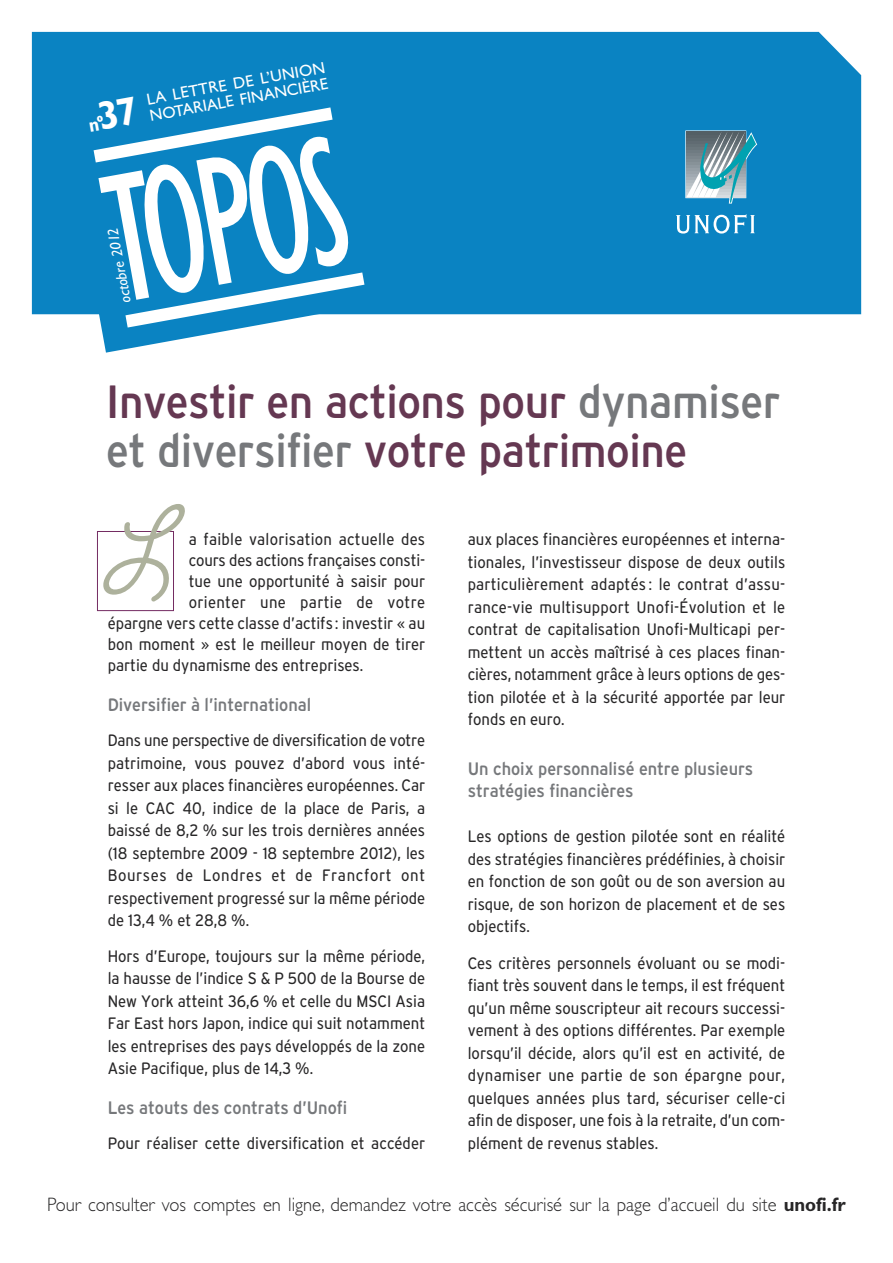
<style>
.page{position:relative;width:893px;height:1263px;background:#fff}
.page>*{position:absolute;margin:0;border:0;box-sizing:border-box;transform-origin:0 0}
.t1{font:condensed 189.3px "Gill Sans";color:#fff;scale:.8 1}
.t2{font:italic 123px "Giddyup Std";color:#adb19c}
.t3{font:700 condensed 46.5px/49.5px "Teleneue";letter-spacing:-.01em;color:#653852}
.t4{font:700 condensed 20.1px "Gill Sans";color:#fff;scale:.95 1}
.t5{font:300 19.5px "Gill Sans";color:#272627;scale:.95 1}
.t6{font:700 condensed 18px/22.5px "Teleneue";color:#76787b}
.t7{font:500 condensed 16.5px/22.5px "Teleneue";color:#272627;text-align:justify}
.t8{font:500 condensed 16.5px "Teleneue";letter-spacing:.02em;color:#272627}
.t9{font:16.2px/16.6px "Gill Sans";color:#fff}
.t10{font:italic 15px "Gill Sans";color:#fff}
.s1{font-stretch:normal;font-size:40.2px}
.s2{color:#76787b}
.s3{font-family:"Lucida Grande";font-weight:400;font-stretch:normal}
.s4{font-weight:700}
</style>
<div class="page">
<hr style="left:0;top:399px;width:1px;height:753px;background:#e7f3f9">
<div style="left:32px;top:32px;width:829px;height:282px;background:#0a83c2"></div>
<svg style="left:59px;top:44px;width:325px;height:309px;background:#228fc8"></svg>
<svg style="left:94px;top:107px;width:239px;height:55px"></svg>
<svg style="left:125px;top:272px;width:239px;height:55px"></svg>
<svg style="left:676px;top:214px;width:79px;height:20px"></svg>
<svg style="left:684px;top:130px;width:74px;height:74px;background:#69a0b3"></svg>
<div style="left:97px;top:531px;width:77px;height:80px;border:1px solid #742c62"></div>
<p class="t9" style="left:146px;top:92px;width:183px;rotate:-10deg">LA LETTRE DE L’UNION<br>NOTARIALE FINANCIÈRE</p>
<h1 class="t1" style="left:96px;top:169px;width:302px;rotate:-10deg">TOPOS</h1>
<p class="t4" style="left:88px;top:118px;width:54px;rotate:-10deg">nº<span class="s1">37</span></p>
<p class="t10" style="left:120px;top:304px;width:78px;rotate:-100deg">octobre 2012</p>
<h3 class="t3" style="left:106px;top:377px;width:676px">Investir en actions pour <span class="s2">dynamiser et diversifier</span> votre patrimoine</h3>
<h2 class="t2" style="left:102px;top:512px;width:95px">L</h2>
<p class="t7" style="left:189px;top:528px;width:238px">a faible valorisation actuelle des</p>
<p class="t7" style="left:189px;top:549px;width:238px">cours des actions françaises consti-</p>
<p class="t7" style="left:189px;top:570px;width:238px">tue une opportunité à saisir pour</p>
<p class="t8" style="left:189px;top:593px;width:238px">orienter une partie de votre</p>
<p class="t7" style="left:108px;top:612px;width:319px">épargne vers cette classe d’actifs : investir <span class="s3">«</span> au</p>
<p class="t7" style="left:108px;top:633px;width:319px">bon moment <span class="s3">»</span> est le meilleur moyen de tirer</p>
<p class="t7" style="left:108px;top:654px;width:257px">partie du dynamisme des entreprises.</p>
<p class="t6" style="left:108px;top:693px;width:205px">Diversifier à l’international</p>
<p class="t7" style="left:108px;top:729px;width:319px">Dans une perspective de diversification de votre patrimoine, vous pouvez d’abord vous inté&shy;resser aux places financières européennes. Car si le CAC 40, indice de la place de Paris, a baissé de 8,2 % sur les trois dernières années (18 septembre 2009 - 18 septembre 2012), les Bourses de Londres et de Francfort ont respectivement progressé sur la même période de 13,4 % et 28,8 %.</p>
<p class="t7" style="left:108px;top:944px;width:319px">Hors d’Europe, toujours sur la même période, la hausse de l’indice S &amp; P 500 de la Bourse de New York atteint 36,6 % et celle du MSCI Asia Far East hors Japon, indice qui suit notamment les entreprises des pays développés de la zone Asie Pacifique, plus de 14,3 %.</p>
<p class="t6" style="left:108px;top:1096px;width:241px">Les atouts des contrats d’Unofi</p>
<p class="t7" style="left:108px;top:1132px;width:319px">Pour réaliser cette diversification et accéder</p>
<p class="t7" style="left:468px;top:528px;width:319px">aux places financières européennes et interna&shy;tionales, l’investisseur dispose de deux outils particulièrement adaptés : le contrat d’assu&shy;rance-vie multisupport Unofi-Évolution et le contrat de capitalisation Unofi-Multicapi per&shy;mettent un accès maîtrisé à ces places finan&shy;cières, notamment grâce à leurs options de ges&shy;tion pilotée et à la sécurité apportée par leur fonds en euro.</p>
<p class="t6" style="left:468px;top:757px;width:287px">Un choix personnalisé entre plusieurs stratégies financières</p>
<p class="t7" style="left:468px;top:825px;width:319px">Les options de gestion pilotée sont en réalité des stratégies financières prédéfinies, à choisir en fonction de son goût ou de son aversion au risque, de son horizon de placement et de ses objectifs.</p>
<p class="t7" style="left:468px;top:952px;width:319px">Ces critères personnels évoluant ou se modi&shy;fiant très souvent dans le temps, il est fréquent qu’un même souscripteur ait recours successi&shy;vement à des options différentes. Par exemple lorsqu’il décide, alors qu’il est en activité, de dynamiser une partie de son épargne pour, quelques années plus tard, sécuriser celle-ci afin de disposer, une fois à la retraite, d’un com&shy;plément de revenus stables.</p>
<p class="t5" style="left:47px;top:1196px;width:842px">Pour consulter vos comptes en ligne, demandez votre accès sécurisé sur la page d’accueil du site <span class="s4">unofi.fr</span></p>
</div>
